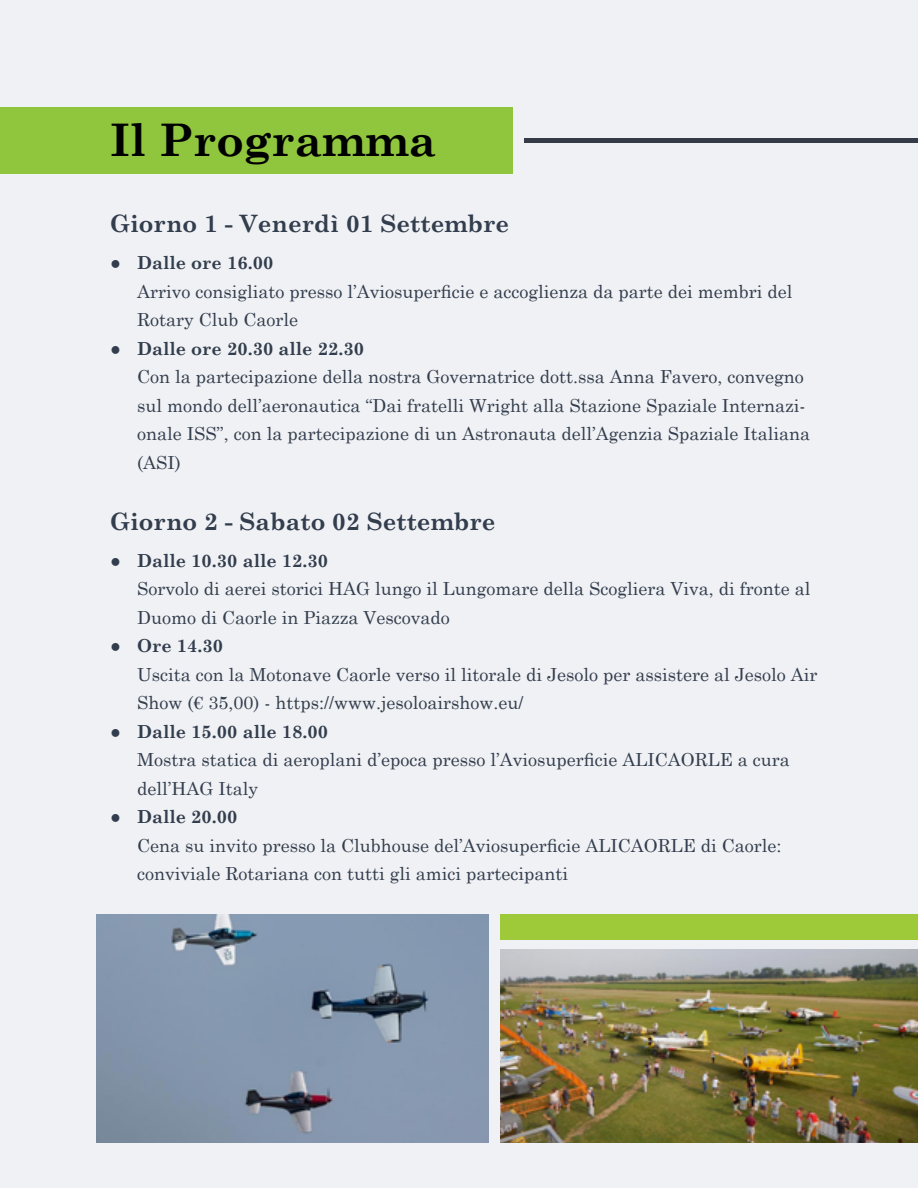
<style>
.page{position:relative;width:918px;height:1188px;background:#f0f1f4}
.page>*{position:absolute;margin:0;border:0;box-sizing:border-box;transform-origin:0 0}
.t1{font:700 45px "Century Schoolbook";color:#000}
.t2{font:700 24px "Century Schoolbook";color:#323d4d}
.t3{font:18px/28.5px "Century Schoolbook";color:#323d4d}
.s1{font-weight:700}
</style>
<div class="page">
<div style="left:0;top:107px;width:513px;height:67px;background:#90c53e"></div>
<div style="left:525px;top:138px;width:393px;height:5px;background:#363b48"></div>
<img style="left:97px;top:914px;width:391px;height:228px">
<img style="left:500px;top:950px;width:418px;height:192px">
<div style="left:500px;top:914px;width:418px;height:26px;background:#a1cd3a"></div>
<h1 class="t1" style="left:110px;top:105px;width:328px">Il Programma</h1>
<h2 class="t2" style="left:110px;top:205px;width:401px">Giorno 1 - Venerdì 01 Settembre</h2>
<p class="t3" style="left:137px;top:247px;width:657px;text-indent:-27px">● <span class="s1">Dalle ore 16.00<br></span>Arrivo consigliato presso l’Aviosuperficie e accoglienza da parte dei membri del<br>Rotary Club Caorle</p>
<p class="t3" style="left:137px;top:332px;width:675px;text-indent:-27px">● <span class="s1">Dalle ore 20.30 alle 22.30<br></span>Con la partecipazione della nostra Governatrice dott.ssa Anna Favero, convegno sul mondo dell’aeronautica “Dai fratelli Wright alla Stazione Spaziale Internazi&shy;onale ISS”, con la partecipazione di un Astronauta dell’Agenzia Spaziale Italiana (ASI)</p>
<h2 class="t2" style="left:110px;top:503px;width:387px">Giorno 2 - Sabato 02 Settembre</h2>
<p class="t3" style="left:137px;top:545px;width:675px;text-indent:-27px">● <span class="s1">Dalle 10.30 alle 12.30<br></span>Sorvolo di aerei storici HAG lungo il Lungomare della Scogliera Viva, di fronte al<br>Duomo di Caorle in Piazza Vescovado</p>
<p class="t3" style="left:137px;top:630px;width:682px;text-indent:-27px">● <span class="s1">Ore 14.30<br></span>Uscita con la Motonave Caorle verso il litorale di Jesolo per assistere al Jesolo Air<br>Show (€ 35,00) - https://www.jesoloairshow.eu/</p>
<p class="t3" style="left:137px;top:716px;width:654px;text-indent:-27px">● <span class="s1">Dalle 15.00 alle 18.00<br></span>Mostra statica di aeroplani d’epoca presso l’Aviosuperficie ALICAORLE a cura dell’HAG Italy</p>
<p class="t3" style="left:137px;top:801px;width:646px;text-indent:-27px">● <span class="s1">Dalle 20.00<br></span>Cena su invito presso la Clubhouse del’Aviosuperficie ALICAORLE di Caorle: conviviale Rotariana con tutti gli amici partecipanti</p>
</div>
